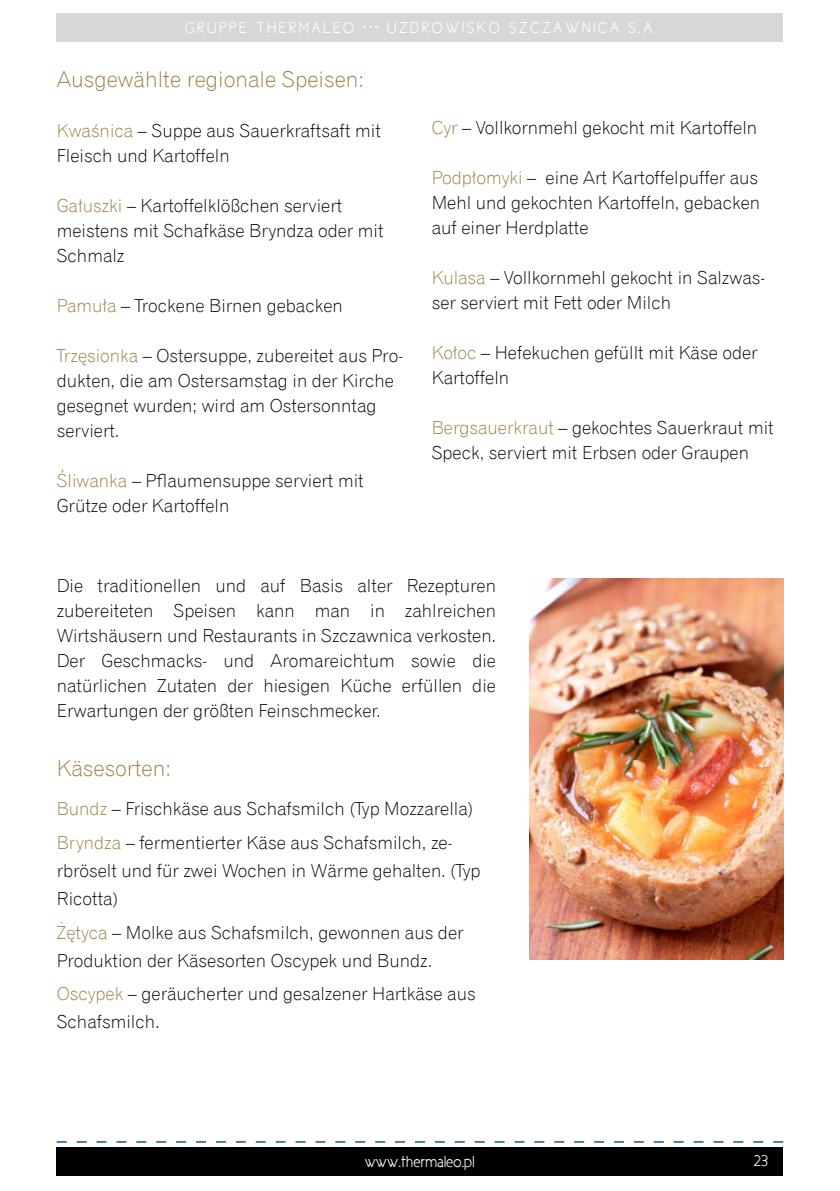
<style>
.page{position:relative;width:840px;height:1191px;background:#fff}
.page>*{position:absolute;margin:0;border:0;box-sizing:border-box;transform-origin:0 0}
.t1{font:22px "Gothic 720 Lt EU";color:#998044}
.t2{font:18px/25px "Gothic 720 Lt EU";color:#000}
.t3{font:16px "Cicle Semi";letter-spacing:.15em;color:#fff}
.t4{font:16px "Cicle Semi";color:#fff}
.s1{color:#998044}
</style>
<div class="page">
<svg style="left:57px;top:1141px;width:725px;height:1px"></svg>
<div style="left:57px;top:1146px;width:725px;height:29px;background:#000002"></div>
<div style="left:57px;top:14px;width:725px;height:28px;background:#d7d7d8"></div>
<img style="left:529px;top:579px;width:253px;height:380px">
<p class="t3" style="left:185px;top:20px;width:473px">GRUPPE THERMALEO ••• UZDROWISKO SZCZAWNICA S.A.</p>
<p class="t1" style="left:57px;top:66px;width:309px">Ausgewählte regionale Speisen:</p>
<p class="t2" style="left:57px;top:118px;width:325px"><span class="s1">Kwaśnica</span> – Suppe aus Sauerkraftsaft mit<br>Fleisch und Kartoffeln</p>
<p class="t2" style="left:57px;top:193px;width:328px"><span class="s1">Gałuszki</span> – Kartoffelklößchen serviert meistens mit Schafkäse Bryndza oder mit<br>Schmalz</p>
<p class="t2" style="left:57px;top:293px;width:287px"><span class="s1">Pamuła</span> – Trockene Birnen gebacken</p>
<p class="t2" style="left:57px;top:343px;width:348px"><span class="s1">Trzęsionka</span> – Ostersuppe, zubereitet aus Pro&shy;dukten, die am Ostersamstag in der Kirche gesegnet wurden; wird am Ostersonntag serviert.</p>
<p class="t2" style="left:57px;top:468px;width:308px"><span class="s1">Śliwanka</span> – Pflaumensuppe serviert mit<br>Grütze oder Kartoffeln</p>
<p class="t2" style="left:431px;top:115px;width:327px"><span class="s1">Cyr</span> – Vollkornmehl gekocht mit Kartoffeln</p>
<p class="t2" style="left:431px;top:165px;width:330px;text-align:justify"><span class="s1">Podpłomyki</span> – eine Art Kartoffelpuffer aus Mehl und gekochten Kartoffeln, gebacken auf einer Herdplatte</p>
<p class="t2" style="left:431px;top:265px;width:335px"><span class="s1">Kulasa</span> – Vollkornmehl gekocht in Salzwas&shy;ser serviert mit Fett oder Milch</p>
<p class="t2" style="left:431px;top:340px;width:327px"><span class="s1">Kołoc</span> – Hefekuchen gefüllt mit Käse oder<br>Kartoffeln</p>
<p class="t2" style="left:431px;top:415px;width:343px"><span class="s1">Bergsauerkraut</span> – gekochtes Sauerkraut mit<br>Speck, serviert mit Erbsen oder Graupen</p>
<p class="t2" style="left:57px;top:573px;width:440px;text-align:justify">Die traditionellen und auf Basis alter Rezepturen zubereiteten Speisen kann man in zahlreichen Wirtshäusern und Restaurants in Szczawnica verkosten.<br>Der Geschmacks- und Aromareichtum sowie die natürlichen Zutaten der hiesigen Küche erfüllen die Erwartungen der größten Feinschmecker.</p>
<p class="t1" style="left:57px;top:754px;width:116px">Käsesorten:</p>
<p class="t2" style="left:57px;top:792px;width:418px;line-height:33.6px"><span class="s1">Bundz</span> – Frischkäse aus Schafsmilch (Typ Mozzarella)<br><span class="s1">Bryndza</span> – fermentierter Käse aus Schafsmilch, ze-</p>
<p class="t2" style="left:57px;top:856px;width:425px;line-height:28px">rbröselt und für zwei Wochen in Wärme gehalten. (Typ<br>Ricotta)</p>
<p class="t2" style="left:57px;top:918px;width:408px;line-height:28px"><span class="s1">Żętyca</span> – Molke aus Schafsmilch, gewonnen aus der<br>Produktion der Käsesorten Oscypek und Bundz.</p>
<p class="t2" style="left:57px;top:980px;width:420px;line-height:28px"><span class="s1">Oscypek</span> – geräucherter und gesalzener Hartkäse aus<br>Schafsmilch.</p>
<p class="t4" style="left:364px;top:1152px;width:112px">www.thermaleo.pl</p>
<p class="t3" style="left:753px;top:1152px;width:16px">23</p>
</div>
